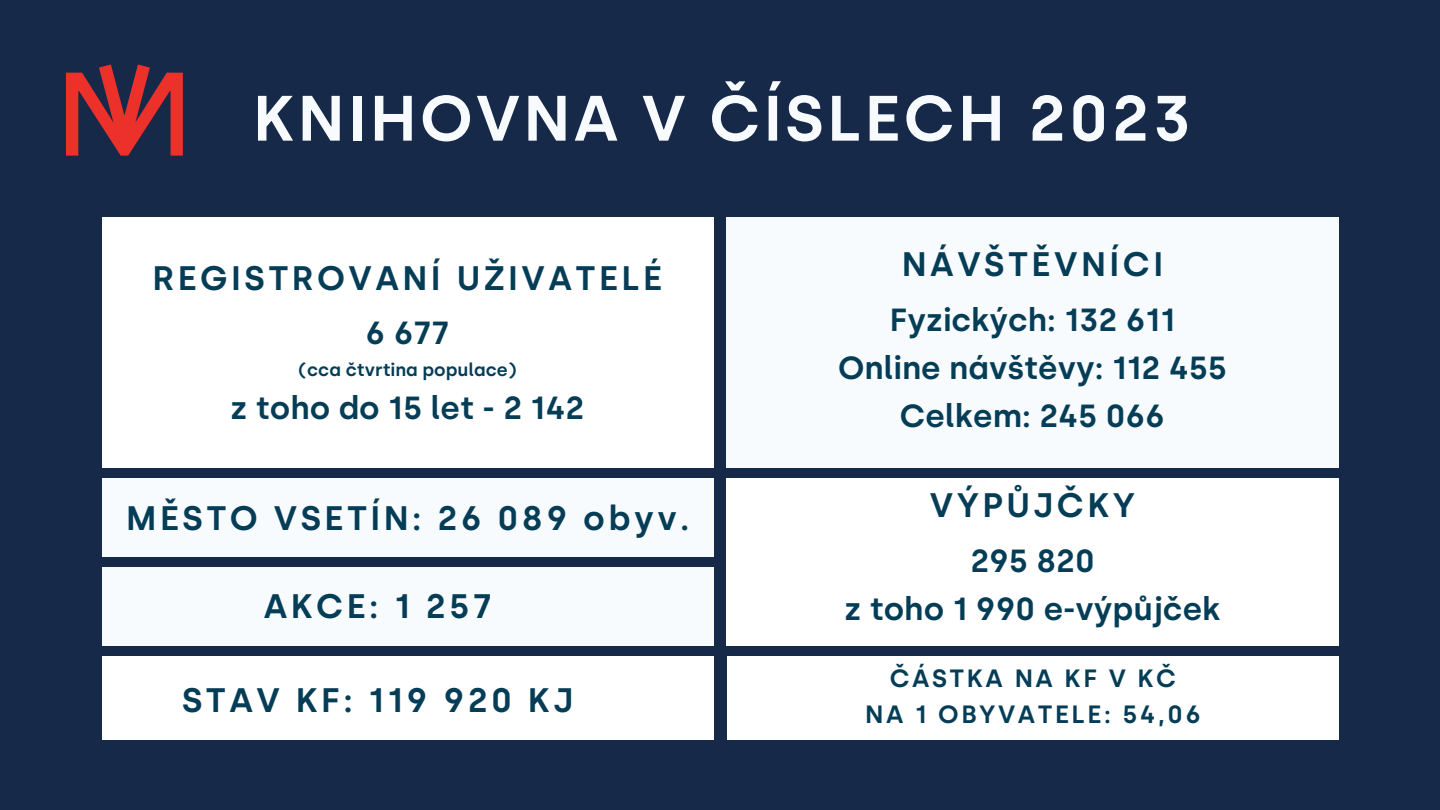
<style>
.page{position:relative;width:1440px;height:810px;background:#172948}
.page>*{position:absolute;margin:0;border:0;box-sizing:border-box;transform-origin:0 0}
.t1{font:600 64px "Silka";letter-spacing:.05em;color:#f8fbfd}
.t2{font:600 34px "Silka";letter-spacing:.1em;color:#053d57}
.t3{font:600 32px/48px "Silka";color:#053d57;text-align:center}
.t4{font:600 25px/36px "Silka";letter-spacing:.1em;color:#053d57;text-align:center}
.t5{font:600 18px "Silka";color:#053d57}
</style>
<div class="page">
<div style="left:102px;top:478px;width:612px;height:79px;background:#f8fbfd"></div>
<div style="left:102px;top:217px;width:612px;height:251px;background:#fff"></div>
<div style="left:727px;top:217px;width:612px;height:251px;background:#f8fbfd"></div>
<div style="left:102px;top:567px;width:612px;height:79px;background:#f8fbfd"></div>
<div style="left:727px;top:478px;width:612px;height:168px;background:#fff"></div>
<svg style="left:66px;top:64px;width:117px;height:92px"></svg>
<div style="left:102px;top:656px;width:612px;height:84px;background:#fff"></div>
<div style="left:728px;top:656px;width:611px;height:84px;background:#fff"></div>
<h1 class="t1" style="left:253px;top:80px;width:939px">KNIHOVNA V ČÍSLECH 2023</h1>
<p class="t2" style="left:153px;top:257px;width:511px">REGISTROVANÍ UŽIVATELÉ</p>
<p class="t3" style="left:366px;top:309px;width:85px">6 677</p>
<p class="t5" style="left:298px;top:359px;width:220px">(cca čtvrtina populace)</p>
<p class="t3" style="left:231px;top:384px;width:355px">z toho do 15 let - 2 142</p>
<p class="t2" style="left:126px;top:498px;width:565px">MĚSTO VSETÍN: 26 089 obyv.</p>
<p class="t2" style="left:264px;top:586px;width:230px">AKCE: 1 257</p>
<p class="t2" style="left:182px;top:680px;width:393px">STAV KF: 119 920 KJ</p>
<p class="t2" style="left:902px;top:244px;width:263px">NÁVŠTĚVNÍCI</p>
<p class="t3" style="left:838px;top:295px;width:391px">Fyzických: 132 611<br>Online návštěvy: 112 455<br>Celkem: 245 066</p>
<p class="t2" style="left:930px;top:485px;width:207px">VÝPŮJČKY</p>
<p class="t3" style="left:845px;top:537px;width:377px">295 820<br>z toho 1 990 e-výpůjček</p>
<p class="t4" style="left:865px;top:660px;width:337px">ČÁSTKA NA KF V KČ<br>NA 1 OBYVATELE: 54,06</p>
</div>
